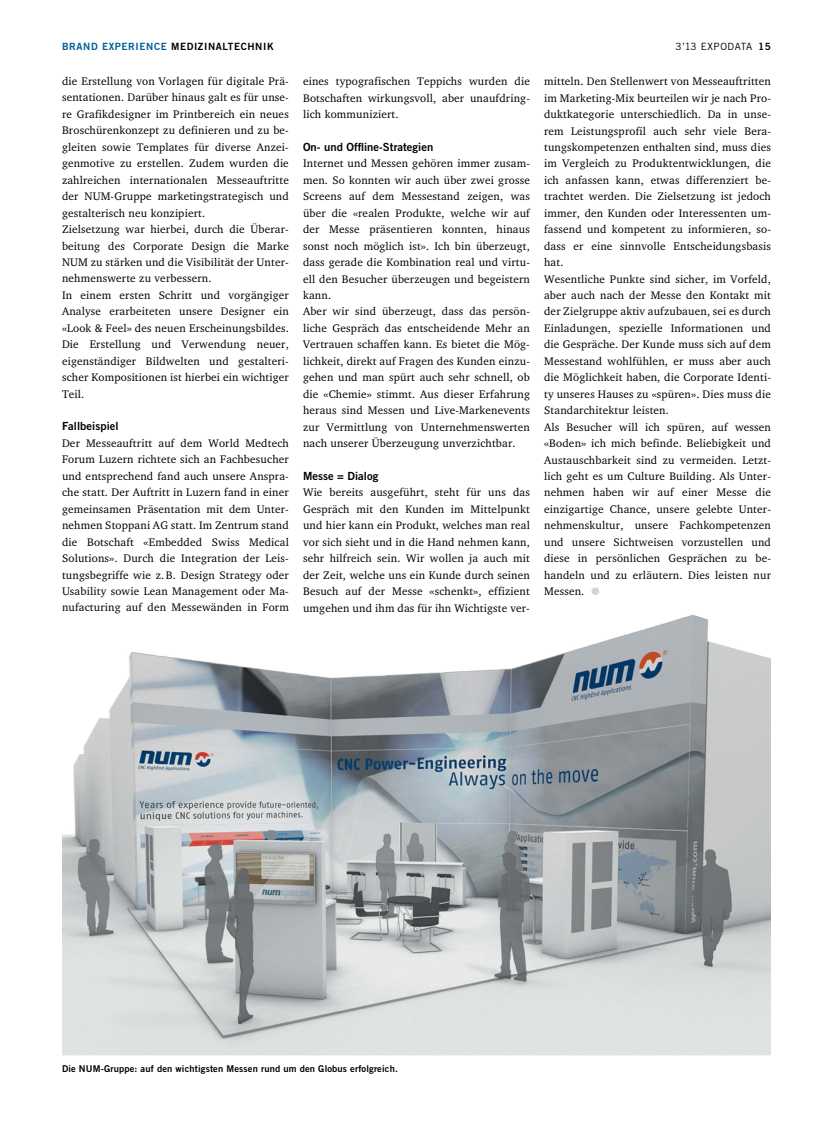
<style>
.page{position:relative;width:833px;height:1134px;background:#fff}
.page>*{position:absolute;margin:0;border:0;box-sizing:border-box;transform-origin:0 0}
.t1{font:26.25px "ITC Charter";color:#d1d3d4}
.t2{font:11.25px/16.5px "ITC Charter";letter-spacing:.015em;color:#000}
.t3{font:11.25px "Trade Gothic LT Std Bd 2";letter-spacing:.005em;color:#000}
.t4{font:10px "Trade Gothic LT Std Bd 2";letter-spacing:.06em;color:#000}
.t5{font:10px "Trade Gothic LT Std";letter-spacing:.06em;color:#000}
.t6{font:9.38px "Trade Gothic LT Std Bd 2";letter-spacing:.015em;color:#000}
.s1{color:#00609c}
.s2{font-family:"Trade Gothic LT Std Bd 2"}
</style>
<div class="page">
<img style="left:62px;top:615px;width:709px;height:440px">
<p class="t4" style="left:62px;top:40px;width:213px"><span class="s1">Brand Experience</span> Medizinaltechnik</p>
<p class="t5" style="left:675px;top:40px;width:97px">3’13 EXPODATA <span class="s2">15</span></p>
<p class="t2" style="left:62px;top:73px;width:228px">die Erstellung von Vorlagen für digitale Prä&shy;sentationen. Darüber hinaus galt es für unse&shy;re Grafikdesigner im Printbereich ein neues Broschürenkonzept zu definieren und zu be&shy;gleiten sowie Templates für diverse Anzei&shy;genmotive zu erstellen. Zudem wurden die zahlreichen internationalen Messeauftritte der NUM-Gruppe marketingstrategisch und gestalterisch neu konzipiert.<br>Zielsetzung war hierbei, durch die Überar&shy;beitung des Corporate Design die Marke NUM zu stärken und die Visibilität der Unter&shy;nehmenswerte zu verbessern.<br>In einem ersten Schritt und vorgängiger Analyse erarbeiteten unsere Designer ein «Look &amp; Feel» des neuen Erscheinungsbildes.<br>Die Erstellung und Verwendung neuer, eigenständiger Bildwelten und gestalteri&shy;scher Kompositionen ist hierbei ein wichtiger Teil.</p>
<p class="t3" style="left:62px;top:419px;width:58px">Fallbeispiel</p>
<p class="t2" style="left:62px;top:435px;width:228px;text-align:justify">Der Messeauftritt auf dem World Medtech Forum Luzern richtete sich an Fachbesucher und entsprechend fand auch unsere Anspra&shy;che statt. Der Auftritt in Luzern fand in einer gemeinsamen Präsentation mit dem Unter&shy;nehmen Stoppani AG statt. Im Zentrum stand die Botschaft «Embedded Swiss Medical Solutions». Durch die Integration der Leis&shy;tungsbegriffe wie z. B. Design Strategy oder Usability sowie Lean Management oder Ma&shy;nufacturing auf den Messewänden in Form</p>
<p class="t2" style="left:303px;top:73px;width:228px;text-align:justify">eines typografischen Teppichs wurden die Botschaften wirkungsvoll, aber unaufdring&shy;lich kommuniziert.</p>
<p class="t3" style="left:303px;top:140px;width:132px">On- und Offline-Strategien</p>
<p class="t2" style="left:303px;top:155px;width:228px">Internet und Messen gehören immer zusam&shy;men. So konnten wir auch über zwei grosse Screens auf dem Messestand zeigen, was über die «realen Produkte, welche wir auf der Messe präsentieren konnten, hinaus sonst noch möglich ist». Ich bin überzeugt, dass gerade die Kombination real und virtu&shy;ell den Besucher überzeugen und begeistern kann.<br>Aber wir sind überzeugt, dass das persön&shy;liche Gespräch das entscheidende Mehr an Vertrauen schaffen kann. Es bietet die Mög&shy;lichkeit, direkt auf Fragen des Kunden einzu&shy;gehen und man spürt auch sehr schnell, ob die «Chemie» stimmt. Aus dieser Erfahrung heraus sind Messen und Live-Markenevents zur Vermittlung von Unternehmenswerten nach unserer Überzeugung unverzichtbar.</p>
<p class="t3" style="left:303px;top:469px;width:77px">Messe = Dialog</p>
<p class="t2" style="left:303px;top:484px;width:228px;text-align:justify">Wie bereits ausgeführt, steht für uns das Gespräch mit den Kunden im Mittelpunkt und hier kann ein Produkt, welches man real vor sich sieht und in die Hand nehmen kann, sehr hilfreich sein. Wir wollen ja auch mit der Zeit, welche uns ein Kunde durch seinen Besuch auf der Messe «schenkt», effizient umgehen und ihm das für ihn Wichtigste ver-</p>
<p class="t2" style="left:544px;top:73px;width:228px">mitteln. Den Stellenwert von Messeauftritten im Marketing-Mix beurteilen wir je nach Pro&shy;duktkategorie unterschiedlich. Da in unse&shy;rem Leistungsprofil auch sehr viele Bera&shy;tungskompetenzen enthalten sind, muss dies im Vergleich zu Produktentwicklungen, die ich anfassen kann, etwas differenziert be&shy;trachtet werden. Die Zielsetzung ist jedoch immer, den Kunden oder Interessenten um&shy;fassend und kompetent zu informieren, so&shy;dass er eine sinnvolle Entscheidungsbasis hat.<br>Wesentliche Punkte sind sicher, im Vorfeld, aber auch nach der Messe den Kontakt mit der Zielgruppe aktiv aufzubauen, sei es durch Einladungen, spezielle Informationen und die Gespräche. Der Kunde muss sich auf dem Messestand wohlfühlen, er muss aber auch die Möglichkeit haben, die Corporate Identi&shy;ty unseres Hauses zu «spüren». Dies muss die Standarchitektur leisten.<br>Als Besucher will ich spüren, auf wessen «Boden» ich mich befinde. Beliebigkeit und Austauschbarkeit sind zu vermeiden. Letzt&shy;lich geht es um Culture Building. Als Unter&shy;nehmen haben wir auf einer Messe die einzigartige Chance, unsere gelebte Unter&shy;nehmenskultur, unsere Fachkompetenzen und unsere Sichtweisen vorzustellen und diese in persönlichen Gesprächen zu be&shy;handeln und zu erläutern. Dies leisten nur Messen.</p>
<h1 class="t1" style="left:588px;top:576px;width:17px">•</h1>
<p class="t6" style="left:62px;top:1063px;width:337px">Die N UM-Gruppe: auf den wichtigsten Messen rund um den Globus erfolgreich.</p>
</div>
